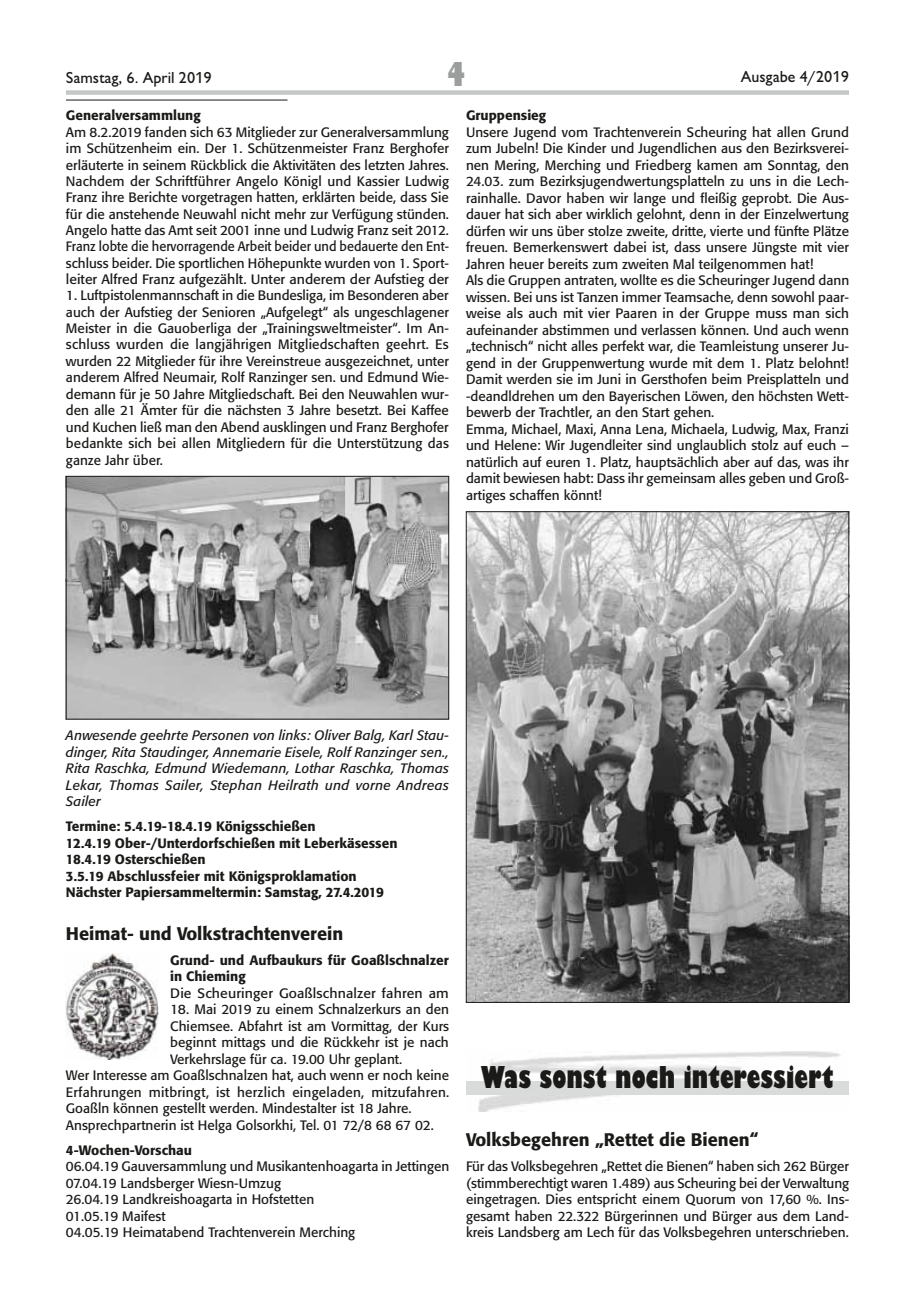
<style>
.page{position:relative;width:915px;height:1297px;background:#fff}
.page>*{position:absolute;margin:0;border:0;box-sizing:border-box;transform-origin:0 0}
.t1{font:800 condensed 36px "Giltus T";color:#9c9d9d}
.t2{font:800 condensed 33px "Giltus T";color:#1a1a18}
.t3{font:500 18px "Formata";color:#1a1a18}
.t4{font:500 16.5px "Giltus T";color:#1a1a18}
.t5{font:13.5px/16.5px "Formata";color:#1a1a18;text-align:justify}
.t6{font:13.5px/16.5px "Formata";color:#1a1a18;text-align:justify;scale:1.04 1}
.t7{font:500 13.5px/16.5px "Formata";color:#1a1a18}
.t8{font:italic 13.5px/16.5px "Formata";letter-spacing:.025em;color:#1a1a18;text-align:justify}
.t9{font:13.5px "Formata";letter-spacing:.02em;color:#1a1a18}
</style>
<div class="page">
<div style="left:66px;top:90px;width:782px;height:5px;background:#c5c6c6"></div>
<hr style="left:66px;top:100px;width:221px;height:1px;background:#1a1a18">
<img style="left:68px;top:478px;width:379px;height:239px">
<div style="left:66px;top:476px;width:383px;height:243px;border:1px solid #1a1a18"></div>
<img style="left:66px;top:953px;width:92px;height:107px">
<img style="left:468px;top:513px;width:378px;height:488px">
<img style="left:478px;top:1051px;width:362px;height:61px">
<div style="left:466px;top:1081px;width:382px;height:14px;background:#d9dada"></div>
<p class="t4" style="left:66px;top:68px;width:147px">Samstag, 6. April 2019</p>
<h1 class="t1" style="left:447px;top:53px;width:19px">4</h1>
<p class="t4" style="left:740px;top:67px;width:110px">Ausgabe 4/2019</p>
<p class="t7" style="left:66px;top:107px;width:136px">Generalversammlung</p>
<p class="t5" style="left:66px;top:124px;width:384px">Am 8.2.2019 fanden sich 63 Mitglieder zur Generalversammlung im Schützenheim ein. Der 1. Schützenmeister Franz Berghofer erläuterte in seinem Rückblick die Aktivitäten des letzten Jahres.<br>Nachdem der Schriftführer Angelo Königl und Kassier Ludwig Franz ihre Berichte vorgetragen hatten, erklärten beide, dass Sie für die anstehende Neuwahl nicht mehr zur Verfügung stünden.<br>Angelo hatte das Amt seit 2001 inne und Ludwig Franz seit 2012.<br>Franz lobte die hervorragende Arbeit beider und bedauerte den Ent&shy;schluss beider. Die sportlichen Höhepunkte wurden von 1. Sport&shy;leiter Alfred Franz aufgezählt. Unter anderem der Aufstieg der</p>
<p class="t6" style="left:66px;top:287px;width:369px">1. Luftpistolenmannschaft in die Bundesliga, im Besonderen aber auch der Aufstieg der Senioren „Aufgelegt“ als ungeschlagener Meister in die Gauoberliga der „Trainingsweltmeister“. Im An&shy;schluss wurden die langjährigen Mitgliedschaften geehrt. Es wurden 22 Mitglieder für ihre Vereinstreue ausgezeichnet, unter anderem Alfred Neumair, Rolf Ranzinger sen. und Edmund Wie&shy;demann für je 50 Jahre Mitgliedschaft. Bei den Neuwahlen wur&shy;den alle 21 Ämter für die nächsten 3 Jahre besetzt. Bei Kaffee und Kuchen ließ man den Abend ausklingen und Franz Berghofer bedankte sich bei allen Mitgliedern für die Unterstützung das ganze Jahr über.</p>
<p class="t7" style="left:466px;top:107px;width:82px">Gruppensieg</p>
<p class="t5" style="left:466px;top:124px;width:384px;text-align:left">Unsere Jugend vom Trachtenverein Scheuring hat allen Grund zum Jubeln! Die Kinder und Jugendlichen aus den Bezirksverei&shy;nen Mering, Merching und Friedberg kamen am Sonntag, den 24.03. zum Bezirksjugendwertungsplatteln zu uns in die Lech&shy;rainhalle. Davor haben wir lange und fleißig geprobt. Die Aus&shy;dauer hat sich aber wirklich gelohnt, denn in der Einzelwertung dürfen wir uns über stolze zweite, dritte, vierte und fünfte Plätze freuen. Bemerkenswert dabei ist, dass unsere Jüngste mit vier Jahren heuer bereits zum zweiten Mal teilgenommen hat!<br>Als die Gruppen antraten, wollte es die Scheuringer Jugend dann wissen. Bei uns ist Tanzen immer Teamsache, denn sowohl paar&shy;weise als auch mit vier Paaren in der Gruppe muss man sich aufeinander abstimmen und verlassen können. Und auch wenn „technisch“ nicht alles perfekt war, die Teamleistung unserer Ju&shy;gend in der Gruppenwertung wurde mit dem 1. Platz belohnt!<br>Damit werden sie im Juni in Gersthofen beim Preisplatteln und -deandldrehen um den Bayerischen Löwen, den höchsten Wett&shy;bewerb der Trachtler, an den Start gehen.<br>Emma, Michael, Maxi, Anna Lena, Michaela, Ludwig, Max, Franzi und Helene: Wir Jugendleiter sind unglaublich stolz auf euch – natürlich auf euren 1. Platz, hauptsächlich aber auf das, was ihr damit bewiesen habt: Dass ihr gemeinsam alles geben und Groß&shy;artiges schaffen könnt!</p>
<p class="t8" style="left:66px;top:727px;width:384px">Anwesende geehrte Personen von links: Oliver Balg, Karl Stau&shy;dinger, Rita Staudinger, Annemarie Eisele, Rolf Ranzinger sen., Rita Raschka, Edmund Wiedemann, Lothar Raschka, Thomas Lekar, Thomas Sailer, Stephan Heilrath und vorne Andreas Sailer</p>
<p class="t7" style="left:66px;top:818px;width:333px">Termine: 5.4.19-18.4.19 Königsschießen<br>12.4.19 Ober-/Unterdorfschießen mit Leberkäsessen 18.4.19 Osterschießen<br>3.5.19 Abschlussfeier mit Königsproklamation Nächster Papiersammeltermin: Samstag, 27.4.2019</p>
<h3 class="t3" style="left:66px;top:922px;width:279px">Heimat- und Volkstrachtenverein</h3>
<p class="t7" style="left:170px;top:952px;width:280px">Grund- und Aufbaukurs für Goaßlschnalzer in Chieming</p>
<p class="t6" style="left:170px;top:985px;width:269px">Die Scheuringer Goaßlschnalzer fahren am</p>
<p class="t6" style="left:170px;top:1001px;width:269px">18. Mai 2019 zu einem Schnalzerkurs an den</p>
<p class="t5" style="left:170px;top:1018px;width:280px">Chiemsee. Abfahrt ist am Vormittag, der Kurs</p>
<p class="t5" style="left:170px;top:1034px;width:280px">beginnt mittags und die Rückkehr ist je nach</p>
<p class="t5" style="left:170px;top:1051px;width:233px">Verkehrslage für ca. 19.00 Uhr geplant.</p>
<p class="t5" style="left:66px;top:1067px;width:384px">Wer Interesse am Goaßlschnalzen hat, auch wenn er noch keine</p>
<p class="t9" style="left:66px;top:1084px;width:384px">Erfahrungen mitbringt, ist herzlich eingeladen, mitzufahren.</p>
<p class="t5" style="left:66px;top:1100px;width:347px">Goaßln können gestellt werden. Mindestalter ist 18 Jahre.</p>
<p class="t5" style="left:66px;top:1117px;width:369px">Ansprechpartnerin ist Helga Golsorkhi, Tel. 01 72/8 68 67 02.</p>
<p class="t7" style="left:66px;top:1142px;width:127px">4-Wochen-Vorschau</p>
<p class="t5" style="left:66px;top:1158px;width:384px;text-align:left">06.04.19 Gauversammlung und Musikantenhoagarta in Jettingen 07.04.19 Landsberger Wiesn-Umzug<br>26.04.19 Landkreishoagarta in Hofstetten<br>01.05.19 Maifest<br>04.05.19 Heimatabend Trachtenverein Merching</p>
<h2 class="t2" style="left:481px;top:1058px;width:354px">Was sonst noch interessiert</h2>
<h3 class="t3" style="left:466px;top:1129px;width:294px">Volksbegehren „Rettet die Bienen“</h3>
<p class="t5" style="left:466px;top:1158px;width:384px">Für das Volksbegehren „Rettet die Bienen“ haben sich 262 Bürger (stimmberechtigt waren 1.489) aus Scheuring bei der Verwaltung eingetragen. Dies entspricht einem Quorum von 17,60 %. Ins&shy;gesamt haben 22.322 Bürgerinnen und Bürger aus dem Land&shy;kreis Landsberg am Lech für das Volksbegehren unterschrieben.</p>
</div>
